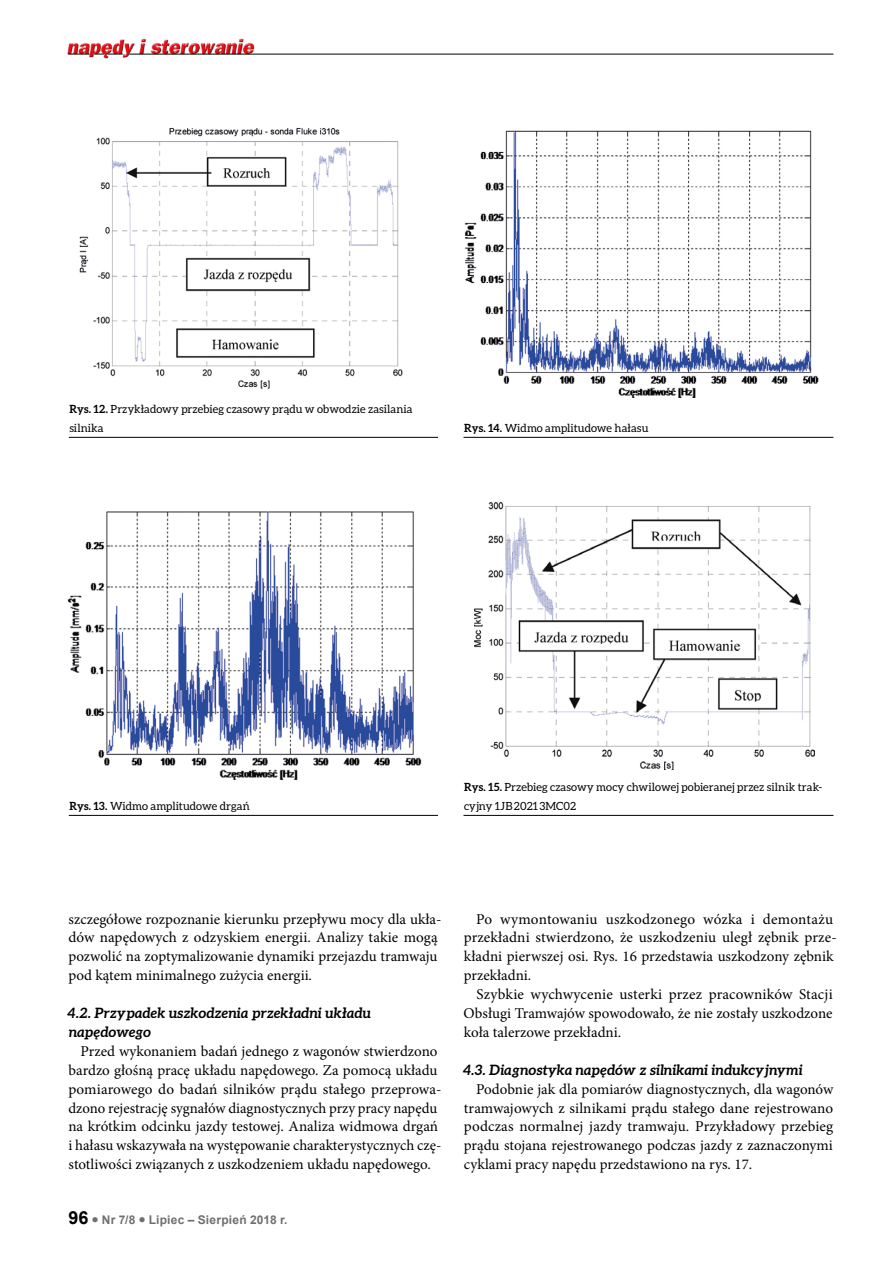
<style>
.page{position:relative;width:893px;height:1263px;background:#fff}
.page>*{position:absolute;margin:0;border:0;box-sizing:border-box;transform-origin:0 0}
.t1{font:15px/18.9px "Minion Pro";letter-spacing:.005em;color:#000}
.t2{font:italic 700 14.25px/18.9px "Aleo";color:#000}
.t3{font:700 12px "Arial";letter-spacing:.02em;color:#706f6f}
.t4{font:11.25px/18.9px "Aleo";letter-spacing:.005em;color:#000}
.s1{font-weight:700}
.s2{font-size:18px;color:#000}
</style>
<div class="page">
<img style="left:67px;top:38px;width:190px;height:21px">
<hr style="left:129px;top:54px;width:704px;height:1px;background:#000">
<svg style="left:68px;top:54px;width:55px;height:1px"></svg>
<hr style="left:69px;top:437px;width:369px;height:1px;background:#000">
<img style="left:79px;top:128px;width:324px;height:261px">
<hr style="left:69px;top:815px;width:369px;height:1px;background:#000">
<hr style="left:463px;top:437px;width:370px;height:1px;background:#000">
<hr style="left:463px;top:815px;width:370px;height:1px;background:#000">
<img style="left:68px;top:511px;width:354px;height:269px">
<img style="left:464px;top:130px;width:355px;height:268px">
<img style="left:475px;top:502px;width:340px;height:268px">
<p class="t4" style="left:69px;top:400px;width:345px"><span class="s1">Rys. 12.</span> Przykładowy przebieg czasowy prądu w obwodzie zasilania silnika</p>
<p class="t4" style="left:464px;top:418px;width:186px"><span class="s1">Rys. 14.</span> Widmo amplitudowe hałasu</p>
<p class="t4" style="left:70px;top:796px;width:182px"><span class="s1">Rys. 13.</span> Widmo amplitudowe drgań</p>
<p class="t4" style="left:464px;top:778px;width:360px"><span class="s1">Rys. 15.</span> Przebieg czasowy mocy chwilowej pobieranej przez silnik trak&shy;cyjny 1JB 2021 3MC02</p>
<p class="t1" style="left:68px;top:909px;width:375px">szczegółowe rozpoznanie kierunku przepływu mocy dla ukła&shy;dów napędowych z odzyskiem energii. Analizy takie mogą pozwolić na zoptymalizowanie dynamiki przejazdu tramwaju pod kątem minimalnego zużycia energii.</p>
<p class="t2" style="left:67px;top:1003px;width:305px">4.2. Przypadek uszkodzenia przekładni układu napędowego</p>
<p class="t1" style="left:68px;top:1042px;width:375px;text-indent:12px">Przed wykonaniem badań jednego z wagonów stwierdzono bardzo głośną pracę układu napędowego. Za pomocą układu pomiarowego do badań silników prądu stałego przeprowa&shy;dzono rejestrację sygnałów diagnostycznych przy pracy napędu na krótkim odcinku jazdy testowej. Analiza widmowa drgań i hałasu wskazywała na występowanie charakterystycznych czę&shy;stotliwości związanych z uszkodzeniem układu napędowego.</p>
<p class="t3" style="left:68px;top:1212px;width:221px"><span class="s2">96</span> ● Nr 7/8 ● Lipiec – Sierpień 2018 r.</p>
<p class="t1" style="left:464px;top:909px;width:375px;text-indent:12px">Po wymontowaniu uszkodzonego wózka i demontażu przekładni stwierdzono, że uszkodzeniu uległ zębnik prze&shy;kładni pierwszej osi. Rys. 16 przedstawia uszkodzony zębnik przekładni.</p>
<p class="t1" style="left:464px;top:985px;width:371px;text-align:justify;text-indent:13px">Szybkie wychwycenie usterki przez pracowników Stacji Obsługi Tramwajów spowodowało, że nie zostały uszkodzone koła talerzowe przekładni.</p>
<p class="t2" style="left:463px;top:1060px;width:341px">4.3. Diagnostyka napędów z silnikami indukcyjnymi</p>
<p class="t1" style="left:464px;top:1079px;width:371px;text-align:justify;text-indent:12px">Podobnie jak dla pomiarów diagnostycznych, dla wagonów tramwajowych z silnikami prądu stałego dane rejestrowano podczas normalnej jazdy tramwaju. Przykładowy przebieg prądu stojana rejestrowanego podczas jazdy z zaznaczonymi cyklami pracy napędu przedstawiono na rys. 17.</p>
</div>
